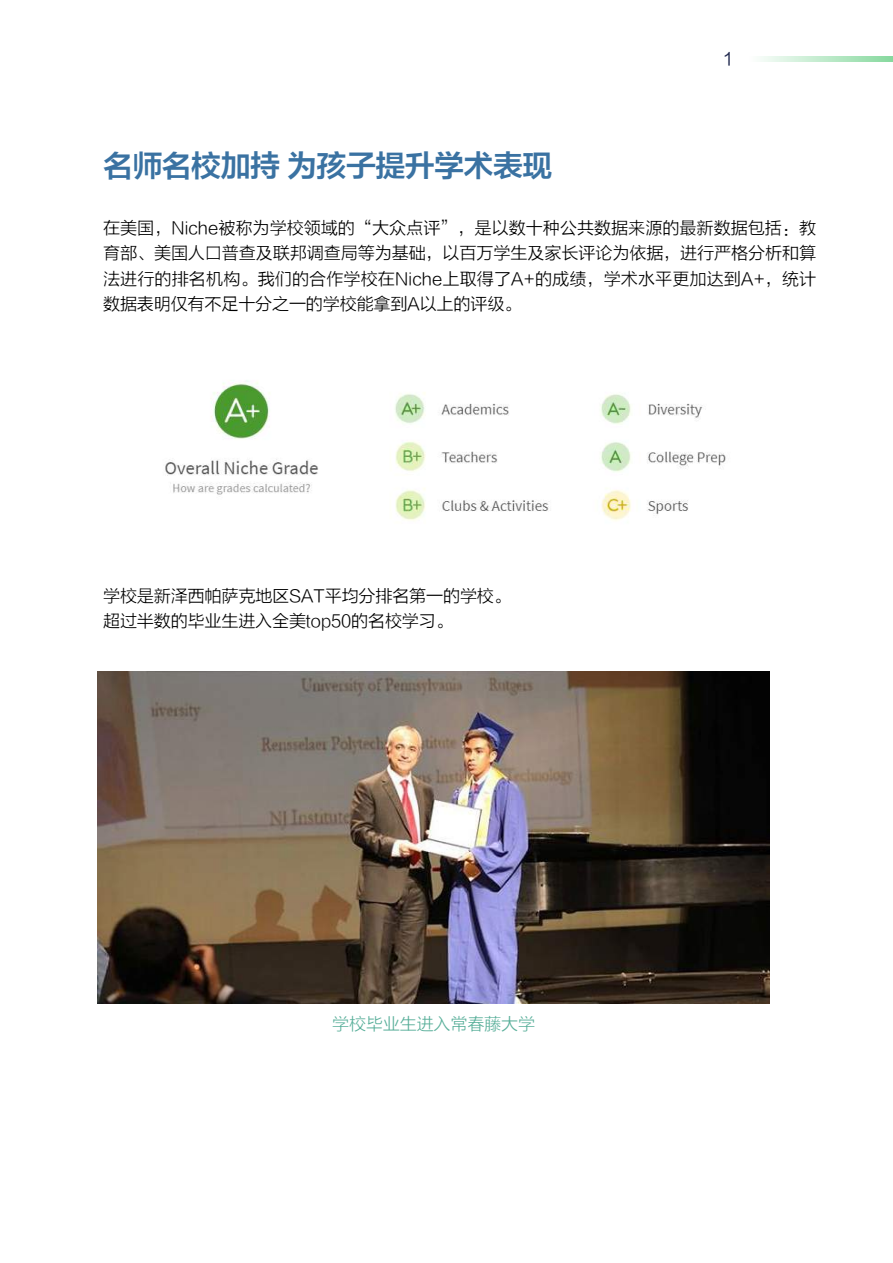
<style>
.page{position:relative;width:893px;height:1263px;background:#fff}
.page>*{position:absolute;margin:0;border:0;box-sizing:border-box;transform-origin:0 0}
.t1{font:30px "FZLTZCHK GBK1 0";letter-spacing:-.02em;color:#3a72a2}
.t2{font:17.25px/25.5px "FZLTXHK";letter-spacing:-.02em;color:#000;text-align:justify}
.t3{font:17.25px "FZLTXHK";letter-spacing:-.02em;color:#59af9a}
.t4{font:17.25px "FZLTHK GBK1 0";color:#232b50}
</style>
<div class="page">
<svg style="left:761px;top:56px;width:132px;height:6px"></svg>
<img style="left:165px;top:380px;width:561px;height:141px">
<img style="left:98px;top:671px;width:672px;height:332px">
<h1 class="t1" style="left:103px;top:149px;width:451px">名师名校加持 为孩子提升学术表现</h1>
<p class="t4" style="left:723px;top:49px;width:12px">1</p>
<p class="t2" style="left:103px;top:215px;width:715px">在美国，Niche被称为学校领域的“大众点评”，是以数十种公共数据来源的最新数据包括：教育部、美国人口普查及联邦调查局等为基础，以百万学生及家长评论为依据，进行严格分析和算法进行的排名机构。我们的合作学校在Niche上取得了A+的成绩，学术水平更加达到A+，统计数据表明仅有不足十分之一的学校能拿到A以上的评级。</p>
<p class="t2" style="left:103px;top:583px;width:409px">学校是新泽西帕萨克地区SAT平均分排名第一的学校。超过半数的毕业生进入全美top50的名校学习。</p>
<p class="t3" style="left:332px;top:1015px;width:205px">学校毕业生进入常春藤大学</p>
</div>
